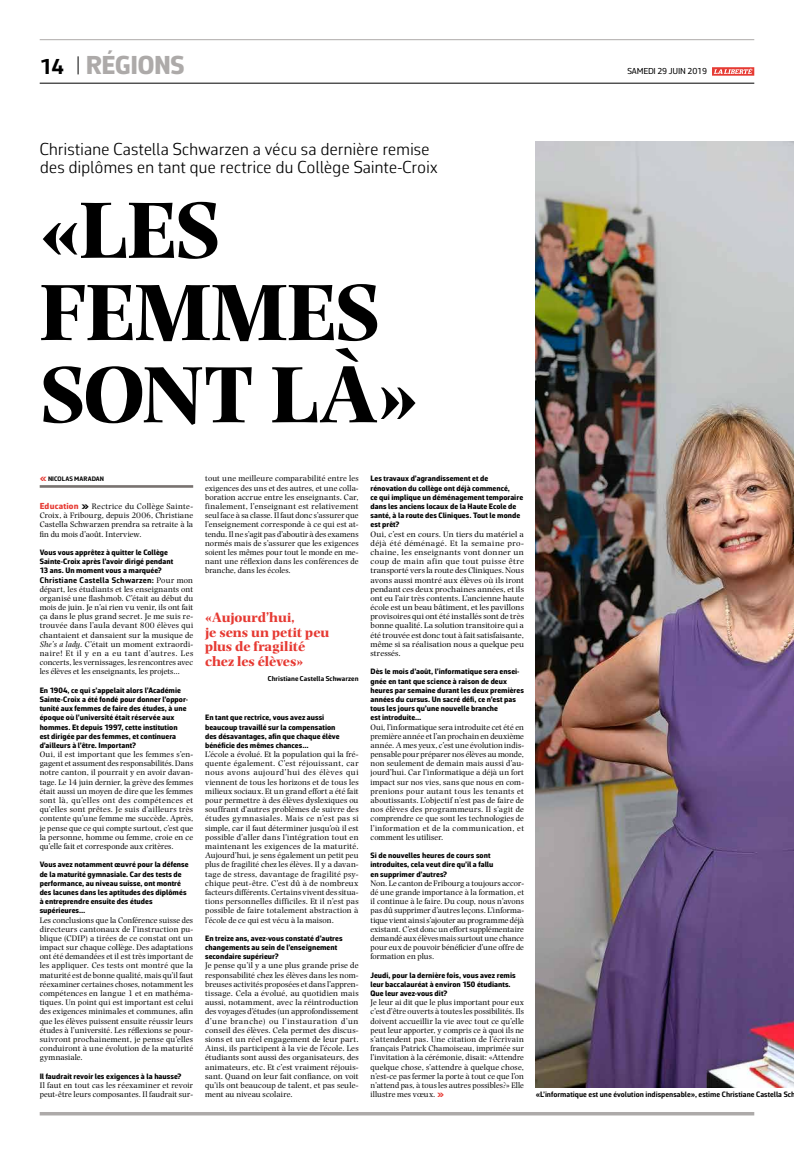
<style>
.page{position:relative;width:794px;height:1166px;background:#fff}
.page>*{position:absolute;margin:0;border:0;box-sizing:border-box;transform-origin:0 0}
.t1{font:700 83.12px/82.2px "Photina MT Std";letter-spacing:-.03em;color:#000}
.t2{font:800 26.25px "Corbeau Pro";letter-spacing:-.01em;color:#adaaa9}
.t3{font:300 17.5px/18.4px "Corbeau Pro";letter-spacing:-.005em;color:#000}
.t4{font:700 14px/14.9px "Photina MT Std";letter-spacing:-.01em;color:#e63a33}
.t5{font:800 8.84px "Corbeau Pro";letter-spacing:.025em;color:#e63a33}
.t6{font:8.75px "Corbeau Pro";letter-spacing:-.02em;color:#000}
.t7{font:8.31px/9.2px "Photina MT Std";letter-spacing:.01em;color:#000;text-align:justify}
.t8{font:8.31px/9.2px "Photina MT Std";letter-spacing:.01em;color:#000;text-align:justify;scale:1.05 1}
.t9{font:700 8.31px "Corbeau Pro";letter-spacing:.03em;color:#000}
.t10{font:800 7.88px/9.2px "Corbeau Pro";letter-spacing:.005em;color:#000}
.t11{font:700 7.88px "Corbeau Pro";letter-spacing:.005em;color:#000}
.t12{font:700 7.17px "Corbeau Pro";letter-spacing:.01em;color:#000}
.t13{font:700 6.56px "Corbeau Pro";letter-spacing:.01em;color:#000}
.s1{font-weight:700;font-size:21.88px;color:#000}
.s2{font-family:"Photina MT Std";font-weight:400}
.s3{font-style:italic}
</style>
<div class="page">
<svg style="left:712px;top:67px;width:42px;height:9px"></svg>
<hr style="left:40px;top:40px;width:714px;height:1px;background:#adaaa9">
<hr style="left:40px;top:83px;width:714px;height:1px;background:#000">
<hr style="left:40px;top:1112px;width:714px;height:3px;background:#adaaa9">
<svg style="left:78px;top:56px;width:1px;height:18px"></svg>
<hr style="left:40px;top:485px;width:153px;height:3px;background:#787370">
<img style="left:536px;top:141px;width:258px;height:947px">
<h2 class="t2" style="left:40px;top:48px;width:146px"><span class="s1">14</span> Régions</h2>
<p class="t6" style="left:627px;top:65px;width:81px">SAMEDI 29 JUIN 2019</p>
<h3 class="t3" style="left:40px;top:139px;width:399px">Christiane Castella Schwarzen a vécu sa dernière remise des diplômes en tant que rectrice du Collège Sainte-Croix</h3>
<h1 class="t1" style="left:40px;top:189px;width:380px">«LES<br>FEMMES<br>SONT LÀ»</h1>
<p class="t13" style="left:48px;top:475px;width:58px">NICOLAS MARADAN</p>
<p class="t5" style="left:40px;top:500px;width:40px">Education</p>
<p class="t7" style="left:40px;top:502px;width:155px;text-indent:52px">Rectrice du Collège Sainte-Croix, à Fribourg, depuis 2006, Christiane Castella Schwarzen prendra sa retraite à la fin du mois d’août. Interview.</p>
<p class="t10" style="left:40px;top:547px;width:135px">Vous vous apprêtez à quitter le Collège<br>Sainte-Croix après l’avoir dirigé pendant<br>13 ans. Un moment vous a marquée?</p>
<p class="t9" style="left:40px;top:574px;width:155px">Christiane Castella Schwarzen: <span class="s2">Pour mon</span></p>
<p class="t7" style="left:40px;top:584px;width:155px">départ, les étudiants et les enseignants ont organisé une flashmob. C’était au début du mois de juin. Je n’ai rien vu venir, ils ont fait ça dans le plus grand secret. Je me suis re&shy;trouvée dans l’aula devant 800 élèves qui chantaient et dansaient sur la musique de <span class="s3">She’s a lady</span>. C’était un moment extraordi&shy;naire! Et il y en a eu tant d’autres. Les concerts, les vernissages, les rencontres avec les élèves et les enseignants, les projets…</p>
<p class="t10" style="left:40px;top:685px;width:150px">En 1904, ce qui s’appelait alors l’Académie Sainte-Croix a été fondé pour donner l’oppor&shy;tunité aux femmes de faire des études, à une époque où l’université était réservée aux hommes. Et depuis 1997, cette institution est dirigée par des femmes, et continuera d’ailleurs à l’être. Important?</p>
<p class="t7" style="left:40px;top:750px;width:155px">Oui, il est important que les femmes s’en&shy;gagent et assument des responsabilités. Dans notre canton, il pourrait y en avoir davan&shy;tage. Le 14 juin dernier, la grève des femmes était aussi un moyen de dire que les femmes sont là, qu’elles ont des compétences et qu’elles sont prêtes. Je suis d’ailleurs très contente qu’une femme me succède. Après, je pense que ce qui compte surtout, c’est que la personne, homme ou femme, croie en ce qu’elle fait et corresponde aux critères.</p>
<p class="t10" style="left:40px;top:860px;width:150px">Vous avez notamment œuvré pour la défense de la maturité gymnasiale. Car des tests de performance, au niveau suisse, ont montré des lacunes dans les aptitudes des diplômés à entreprendre ensuite des études supérieures…</p>
<p class="t7" style="left:40px;top:915px;width:155px">Les conclusions que la Conférence suisse des directeurs cantonaux de l’instruction pu&shy;blique (CDIP) a tirées de ce constat ont un impact sur chaque collège. Des adaptations ont été demandées et il est très important de les appliquer. Ces tests ont montré que la maturité est de bonne qualité, mais qu’il faut réexaminer certaines choses, notamment les compétences en langue 1 et en mathéma&shy;tiques. Un point qui est important est celui des exigences minimales et communes, afin que les élèves puissent ensuite réussir leurs études à l’université. Les réflexions se pour&shy;suivront prochainement, je pense qu’elles conduiront à une évolution de la maturité gymnasiale.</p>
<p class="t10" style="left:40px;top:1071px;width:143px">Il faudrait revoir les exigences à la hausse?</p>
<p class="t7" style="left:40px;top:1080px;width:155px">Il faut en tout cas les réexaminer et revoir peut-être leurs composantes. Il faudrait sur-</p>
<p class="t7" style="left:205px;top:474px;width:155px">tout une meilleure comparabilité entre les exigences des uns et des autres, et une colla&shy;boration accrue entre les enseignants. Car, finalement, l’enseignant est relativement seul face à sa classe. Il faut donc s’assurer que l’enseignement corresponde à ce qui est at&shy;tendu. Il ne s’agit pas d’aboutir à des examens normés mais de s’assurer que les exigences soient les mêmes pour tout le monde en me&shy;nant une réflexion dans les conférences de branche, dans les écoles.</p>
<h3 class="t4" style="left:205px;top:610px;width:126px">«Aujourd’hui,<br>je sens un petit peu plus de fragilité chez les élèves»</h3>
<p class="t12" style="left:268px;top:674px;width:92px">Christiane Castella Schwarzen</p>
<p class="t10" style="left:205px;top:713px;width:136px">En tant que rectrice, vous avez aussi beaucoup travaillé sur la compensation des désavantages, afin que chaque élève bénéficie des mêmes chances…</p>
<p class="t7" style="left:205px;top:750px;width:155px">L’école a évolué. Et la population qui la fré&shy;quente également. C’est réjouissant, car nous avons aujourd’hui des élèves qui viennent de tous les horizons et de tous les milieux sociaux. Et un grand effort a été fait pour permettre à des élèves dyslexiques ou souffrant d’autres problèmes de suivre des études gymnasiales. Mais ce n’est pas si simple, car il faut déterminer jusqu’où il est possible d’aller dans l’intégration tout en maintenant les exigences de la maturité.<br>Aujourd’hui, je sens également un petit peu plus de fragilité chez les élèves. Il y a davan&shy;tage de stress, davantage de fragilité psy&shy;chique peut-être. C’est dû à de nombreux facteurs différents. Certains vivent des situa&shy;tions personnelles difficiles. Et il n’est pas possible de faire totalement abstraction à l’école de ce qui est vécu à la maison.</p>
<p class="t10" style="left:205px;top:933px;width:139px">En treize ans, avez-vous constaté d’autres changements au sein de l’enseignement secondaire supérieur?</p>
<p class="t7" style="left:205px;top:961px;width:155px">Je pense qu’il y a une plus grande prise de responsabilité chez les élèves dans les nom&shy;breuses activités proposées et dans l’appren&shy;tissage. Cela a évolué, au quotidien mais aussi, notamment, avec la réintroduction des voyages d’études (un approfondissement d’une branche) ou l’instauration d’un conseil des élèves. Cela permet des discus&shy;sions et un réel engagement de leur part.<br>Ainsi, ils participent à la vie de l’école. Les étudiants sont aussi des organisateurs, des animateurs, etc. Et c’est vraiment réjouis&shy;sant. Quand on leur fait confiance, on voit qu’ils ont beaucoup de talent, et pas seule&shy;ment au niveau scolaire.</p>
<p class="t10" style="left:370px;top:474px;width:154px">Les travaux d’agrandissement et de rénovation du collège ont déjà commencé,<br>ce qui implique un déménagement temporaire dans les anciens locaux de la Haute Ecole de santé, à la route des Cliniques. Tout le monde est prêt?</p>
<p class="t8" style="left:370px;top:529px;width:148px">Oui, c’est en cours. Un tiers du matériel a déjà été déménagé. Et la semaine pro&shy;chaine, les enseignants vont donner un coup de main afin que tout puisse être transporté vers la route des Cliniques. Nous avons aussi montré aux élèves où ils iront pendant ces deux prochaines années, et ils ont eu l’air très contents. L’ancienne haute école est un beau bâtiment, et les pavillons provisoires qui ont été installés sont de très bonne qualité. La solution transitoire qui a été trouvée est donc tout à fait satisfaisante, même si sa réalisation nous a quelque peu stressés.</p>
<p class="t10" style="left:370px;top:667px;width:155px">Dès le mois d’août, l’informatique sera ensei&shy;gnée en tant que science à raison de deux heures par semaine durant les deux premières années du cursus. Un sacré défi, ce n’est pas tous les jours qu’une nouvelle branche<br>est introduite…</p>
<p class="t7" style="left:370px;top:722px;width:155px">Oui, l’informatique sera introduite cet été en première année et l’an prochain en deuxième année. A mes yeux, c’est une évolution indis&shy;pensable pour préparer nos élèves au monde, non seulement de demain mais aussi d’au&shy;jourd’hui. Car l’informatique a déjà un fort impact sur nos vies, sans que nous en com&shy;prenions pour autant tous les tenants et aboutissants. L’objectif n’est pas de faire de nos élèves des programmeurs. Il s’agit de comprendre ce que sont les technologies de l’information et de la communication, et comment les utiliser.</p>
<p class="t10" style="left:370px;top:851px;width:124px">Si de nouvelles heures de cours sont introduites, cela veut dire qu’il a fallu en supprimer d’autres?</p>
<p class="t7" style="left:370px;top:878px;width:155px">Non. Le canton de Fribourg a toujours accor&shy;dé une grande importance à la formation, et il continue à le faire. Du coup, nous n’avons pas dû supprimer d’autres leçons. L’informa&shy;tique vient ainsi s’ajouter au programme déjà existant. C’est donc un effort supplémentaire demandé aux élèves mais surtout une chance pour eux de pouvoir bénéficier d’une offre de formation en plus.</p>
<p class="t10" style="left:370px;top:970px;width:147px">Jeudi, pour la dernière fois, vous avez remis leur baccalauréat à environ 150 étudiants.<br>Que leur avez-vous dit?</p>
<p class="t7" style="left:370px;top:998px;width:155px">Je leur ai dit que le plus important pour eux c’est d’être ouverts à toutes les possibilités. Ils doivent accueillir la vie avec tout ce qu’elle peut leur apporter, y compris ce à quoi ils ne s’attendent pas. Une citation de l’écrivain français Patrick Chamoiseau, imprimée sur l’invitation à la cérémonie, disait: «Attendre quelque chose, s’attendre à quelque chose, n’est-ce pas fermer la porte à tout ce que l’on n’attend pas, à tous les autres possibles?» Elle illustre mes vœux.</p>
<p class="t11" style="left:536px;top:1089px;width:261px">«L’informatique est une évolution indispensable», estime Christiane Castella Sch</p>
</div>
